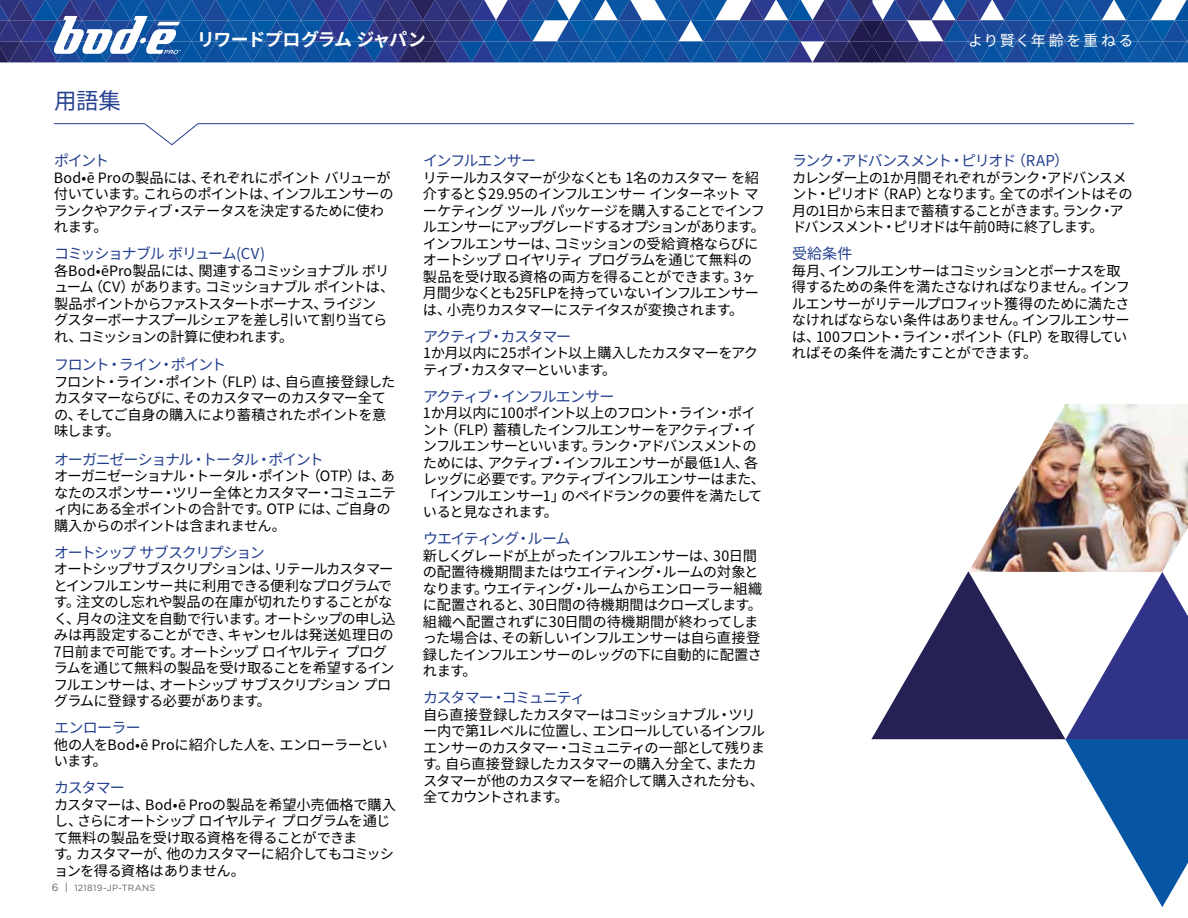
<style>
.page{position:relative;width:1188px;height:918px;background:#fff}
.page>*{position:absolute;margin:0;border:0;box-sizing:border-box;transform-origin:0 0}
.t1{font:22.5px "Noto Sans CJ Kjp";color:#25408f}
.t2{font:700 18px "Noto Sans CJ Kjp";letter-spacing:-.065em;color:#fff}
.t3{font:15px "Noto Sans CJ Kjp";letter-spacing:-.08em;color:#25408f}
.t4{font:15px "Noto Sans CJ Kjp";letter-spacing:.125em;color:#fff}
.t5{font:15px "Noto Sans CJ Kjp";letter-spacing:-.05em;color:#25408f}
.t6{font:14.25px/16.5px "Noto Sans CJ Kjp";letter-spacing:-.05em;color:#000}
.t7{font:14.25px/16.5px "Noto Sans CJ Kjp";letter-spacing:-.07em;color:#000}
.t8{font:9px "Gotham";letter-spacing:.035em;color:#636466}
.s1{font-size:10.5px}
</style>
<div class="page">
<svg style="left:54px;top:123px;width:1080px;height:23px"></svg>
<svg style="left:871px;top:572px;width:317px;height:335px"></svg>
<img style="left:968px;top:404px;width:220px;height:168px">
<svg style="left:0;top:0;width:1188px;height:62px;background:#325b9f"></svg>
<h1 class="t1" style="left:54px;top:88px;width:68px">用語集</h1>
<p class="t2" style="left:197px;top:29px;width:230px">リワードプログラム ジャパン</p>
<p class="t4" style="left:968px;top:32px;width:167px">より賢く年齢を重ねる</p>
<p class="t3" style="left:54px;top:152px;width:57px">ポイント</p>
<p class="t6" style="left:54px;top:170px;width:341px">Bod•ē Proの製品には、それぞれにポイント バリューが付いています。これらのポイントは、インフルエンサーのランクやアクティブ・ステータスを決定するために使われます。</p>
<p class="t3" style="left:54px;top:245px;width:213px">コミッショナブル ボリューム(CV)</p>
<p class="t7" style="left:54px;top:263px;width:342px">各Bod•ēPro製品には、関連するコミッショナブル ボリューム（CV）があります。コミッショナブル ポイントは、製品ポイントからファストスタートボーナス、ライジン<br>グスターボーナスプールシェアを差し引いて割り当てられ、コミッションの計算に使われます。</p>
<p class="t3" style="left:54px;top:356px;width:174px">フロント・ライン・ポイント</p>
<p class="t6" style="left:54px;top:374px;width:343px">フロント・ライン・ポイント（FLP）は、自ら直接登録したカスタマーならびに、そのカスタマーのカスタマー全ての、そしてご自身の購入により蓄積されたポイントを意味します。</p>
<p class="t3" style="left:54px;top:451px;width:271px">オーガニゼーショナル・トータル・ポイント</p>
<p class="t6" style="left:54px;top:468px;width:343px">オーガニゼーショナル・トータル・ポイント（OTP）は、あなたのスポンサー・ツリー全体とカスタマー・コミュニティ内にある全ポイントの合計です。OTP には、ご自身の購入からのポイントは含まれません。</p>
<p class="t3" style="left:54px;top:544px;width:212px">オートシップ サブスクリプション</p>
<p class="t6" style="left:54px;top:561px;width:343px">オートシップサブスクリプションは、リテールカスタマーとインフルエンサー共に利用できる便利なプログラムです。注文のし忘れや製品の在庫が切れたりすることがなく、月々の注文を自動で行います。オートシップの申し込みは再設定することができ、キャンセルは発送処理日の<br>7日前まで可能です。オートシップ ロイヤルティ プログラムを通じて無料の製品を受け取ることを希望するインフルエンサーは、オートシップ サブスクリプション プログラムに登録する必要があります。</p>
<p class="t3" style="left:54px;top:719px;width:88px">エンローラー</p>
<p class="t6" style="left:54px;top:737px;width:335px">他の人をBod•ē Proに紹介した人を、エンローラーといいます。</p>
<p class="t3" style="left:54px;top:779px;width:72px">カスタマー</p>
<p class="t6" style="left:54px;top:797px;width:343px">カスタマーは、Bod•ē Proの製品を希望小売価格で購入し、さらにオートシップ ロイヤルティ プログラムを通じて無料の製品を受け取る資格を得ることができま<br>す。カスタマーが、他のカスタマーに紹介してもコミッションを得る資格はありません。</p>
<p class="t8" style="left:52px;top:882px;width:105px"><span class="s1">6 |</span> 121819-JP-TRANS</p>
<p class="t5" style="left:423px;top:152px;width:115px">インフルエンサー</p>
<p class="t6" style="left:423px;top:170px;width:344px">リテールカスタマーが少なくとも 1名のカスタマー を紹介すると＄29.95のインフルエンサー インターネット マーケティング ツール パッケージを購入することでインフルエンサーにアップグレードするオプションがあります。インフルエンサーは、コミッションの受給資格ならびにオートシップ ロイヤリティ プログラムを通じて無料の製品を受け取る資格の両方を得ることができます。3ヶ月間少なくとも25FLPを持っていないインフルエンサーは、小売りカスタマーにステイタスが変換されます。</p>
<p class="t3" style="left:423px;top:328px;width:150px">アクティブ・カスタマー</p>
<p class="t7" style="left:423px;top:345px;width:336px">1か月以内に25ポイント以上購入したカスタマーをアクティブ・カスタマーといいます。</p>
<p class="t3" style="left:423px;top:388px;width:193px">アクティブ・インフルエンサー</p>
<p class="t6" style="left:423px;top:405px;width:343px">1か月以内に100ポイント以上のフロント・ライン・ポイント（FLP）蓄積したインフルエンサーをアクティブ・インフルエンサーといいます。ランク・アドバンスメントのためには、アクティブ・インフルエンサーが最低1人、各レッグに必要です。アクティブインフルエンサーはまた、「インフルエンサー1」のペイドランクの要件を満たしていると見なされます。</p>
<p class="t3" style="left:423px;top:530px;width:149px">ウエイティング・ルーム</p>
<p class="t6" style="left:423px;top:548px;width:341px">新しくグレードが上がったインフルエンサーは、30日間の配置待機期間またはウエイティング・ルームの対象となります。ウエイティング・ルームからエンローラー組織に配置されると、30日間の待機期間はクローズします。組織へ配置されずに30日間の待機期間が終わってしまった場合は、その新しいインフルエンサーは自ら直接登録したインフルエンサーのレッグの下に自動的に配置されます。</p>
<p class="t3" style="left:423px;top:689px;width:164px">カスタマー・コミュニティ</p>
<p class="t6" style="left:423px;top:707px;width:343px">自ら直接登録したカスタマーはコミッショナブル・ツリー内で第1レベルに位置し、エンロールしているインフルエンサーのカスタマー・コミュニティの一部として残ります。自ら直接登録したカスタマーの購入分全て、またカスタマーが他のカスタマーを紹介して購入された分も、全てカウントされます。</p>
<p class="t3" style="left:792px;top:152px;width:279px">ランク・アドバンスメント・ピリオド（RAP）</p>
<p class="t6" style="left:792px;top:170px;width:342px">カレンダー上の1か月間それぞれがランク・アドバンスメント・ピリオド（RAP）となります。全てのポイントはその月の1日から末日まで蓄積することがきます。ランク・アドバンスメント・ピリオドは午前0時に終了します。</p>
<p class="t3" style="left:792px;top:245px;width:62px">受給条件</p>
<p class="t6" style="left:792px;top:263px;width:340px">毎月、インフルエンサーはコミッションとボーナスを取得するための条件を満たさなければなりません。インフルエンサーがリテールプロフィット獲得のために満たさなければならない条件はありません。インフルエンサーは、100フロント・ライン・ポイント（FLP）を取得していればその条件を満たすことができます。</p>
</div>
